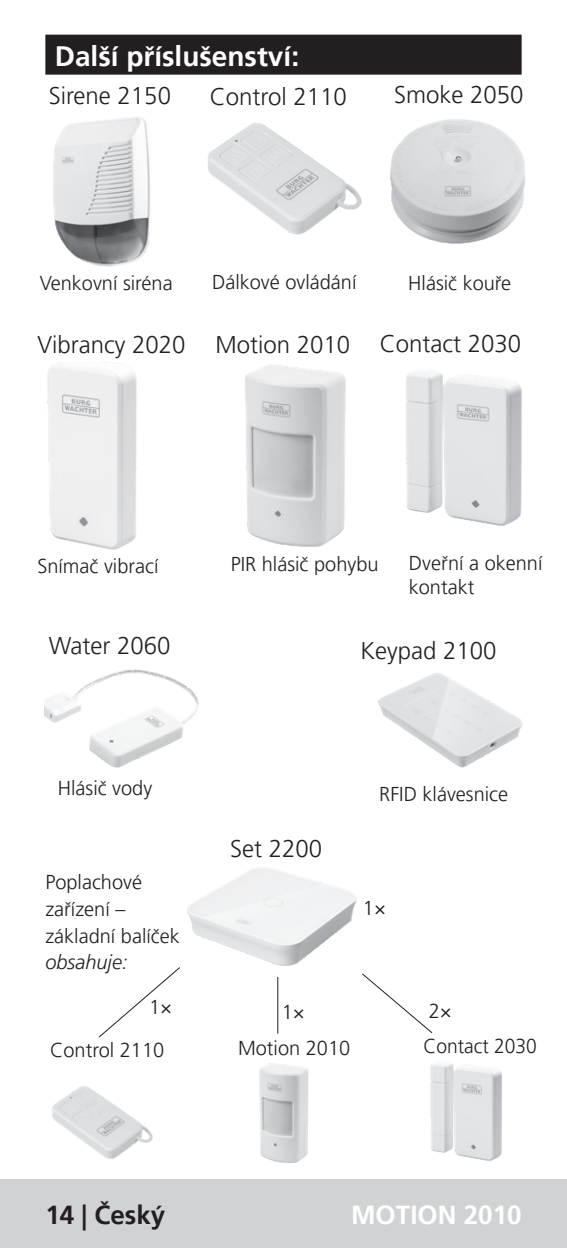
<style>
.page{position:relative;width:567px;height:1248px;background:#fff}
.page>*{position:absolute;margin:0;border:0;box-sizing:border-box;transform-origin:0 0}
.t1{font:700 28px "Frutiger LT Pro";color:#fff}
.t2{font:700 26px "Frutiger LT Pro";color:#fff}
.t3{font:700 26px "Frutiger LT Pro";color:#231f20}
.t4{font:300 24px "Frutiger LT Pro";color:#231f20}
.t5{font:300 20px/26.8px "Frutiger LT Pro";color:#231f20}
.t6{font:300 20px "Frutiger LT Pro";color:#231f20;scale:.96 1}
.t7{font:italic 300 20px "Frutiger LT Pro";color:#231f20}
</style>
<div class="page">
<div style="left:0;top:1179px;width:567px;height:68px;background:#d1d2d4"></div>
<img style="left:187px;top:867px;width:170px;height:99px">
<img style="left:53px;top:117px;width:97px;height:150px">
<img style="left:406px;top:371px;width:116px;height:155px">
<img style="left:208px;top:123px;width:154px;height:112px">
<img style="left:245px;top:364px;width:101px;height:183px">
<img style="left:390px;top:119px;width:135px;height:125px">
<img style="left:47px;top:361px;width:90px;height:189px">
<img style="left:44px;top:669px;width:155px;height:99px">
<img style="left:377px;top:673px;width:146px;height:95px">
<img style="left:259px;top:1063px;width:50px;height:100px">
<img style="left:430px;top:1062px;width:73px;height:99px">
<img style="left:52px;top:1086px;width:100px;height:73px">
<svg style="left:98px;top:967px;width:82px;height:71px"></svg>
<hr style="left:277px;top:976px;width:1px;height:57px;background:#231f20">
<svg style="left:362px;top:973px;width:71px;height:60px"></svg>
<div style="left:45px;top:35px;width:477px;height:40px;background:#231f20"></div>
<h1 class="t1" style="left:55px;top:40px;width:246px">Další příslušenství:</h1>
<p class="t4" style="left:49px;top:81px;width:124px">Sirene 2150</p>
<p class="t4" style="left:210px;top:83px;width:138px">Control 2110</p>
<p class="t4" style="left:394px;top:81px;width:131px">Smoke 2050</p>
<p class="t5" style="left:40px;top:270px;width:134px">Venkovní siréna</p>
<p class="t5" style="left:212px;top:268px;width:146px">Dálkové ovládání</p>
<p class="t5" style="left:408px;top:269px;width:104px">Hlásič kouře</p>
<p class="t4" style="left:37px;top:330px;width:485px">Vibrancy 2020 Motion 2010 Contact 2030</p>
<p class="t5" style="left:37px;top:553px;width:123px">Snímač vibrací</p>
<p class="t5" style="left:231px;top:550px;width:149px">PIR hlásič pohybu</p>
<p class="t5" style="left:409px;top:550px;width:135px;line-height:24px">Dveřní a okenní kontakt</p>
<p class="t4" style="left:49px;top:631px;width:123px">Water 2060</p>
<p class="t4" style="left:361px;top:637px;width:138px">Keypad 2100</p>
<p class="t5" style="left:58px;top:775px;width:96px">Hlásič vody</p>
<p class="t5" style="left:379px;top:780px;width:130px">RFID klávesnice</p>
<p class="t5" style="left:45px;top:868px;width:136px">Poplachové zařízení – základní balíček</p>
<p class="t7" style="left:45px;top:950px;width:84px">obsahuje:</p>
<p class="t4" style="left:230px;top:834px;width:94px">Set 2200</p>
<p class="t5" style="left:363px;top:894px;width:25px">1×</p>
<p class="t5" style="left:149px;top:994px;width:25px">1×</p>
<p class="t5" style="left:282px;top:998px;width:25px">1×</p>
<p class="t5" style="left:429px;top:997px;width:25px">2×</p>
<p class="t5" style="left:50px;top:1036px;width:116px">Control 2110</p>
<p class="t5" style="left:238px;top:1034px;width:114px">Motion 2010</p>
<p class="t6" style="left:424px;top:1034px;width:120px">Contact 2030</p>
<h2 class="t3" style="left:45px;top:1199px;width:121px">14 | Český</h2>
<h2 class="t2" style="left:351px;top:1199px;width:172px">MOTION 2010</h2>
</div>
